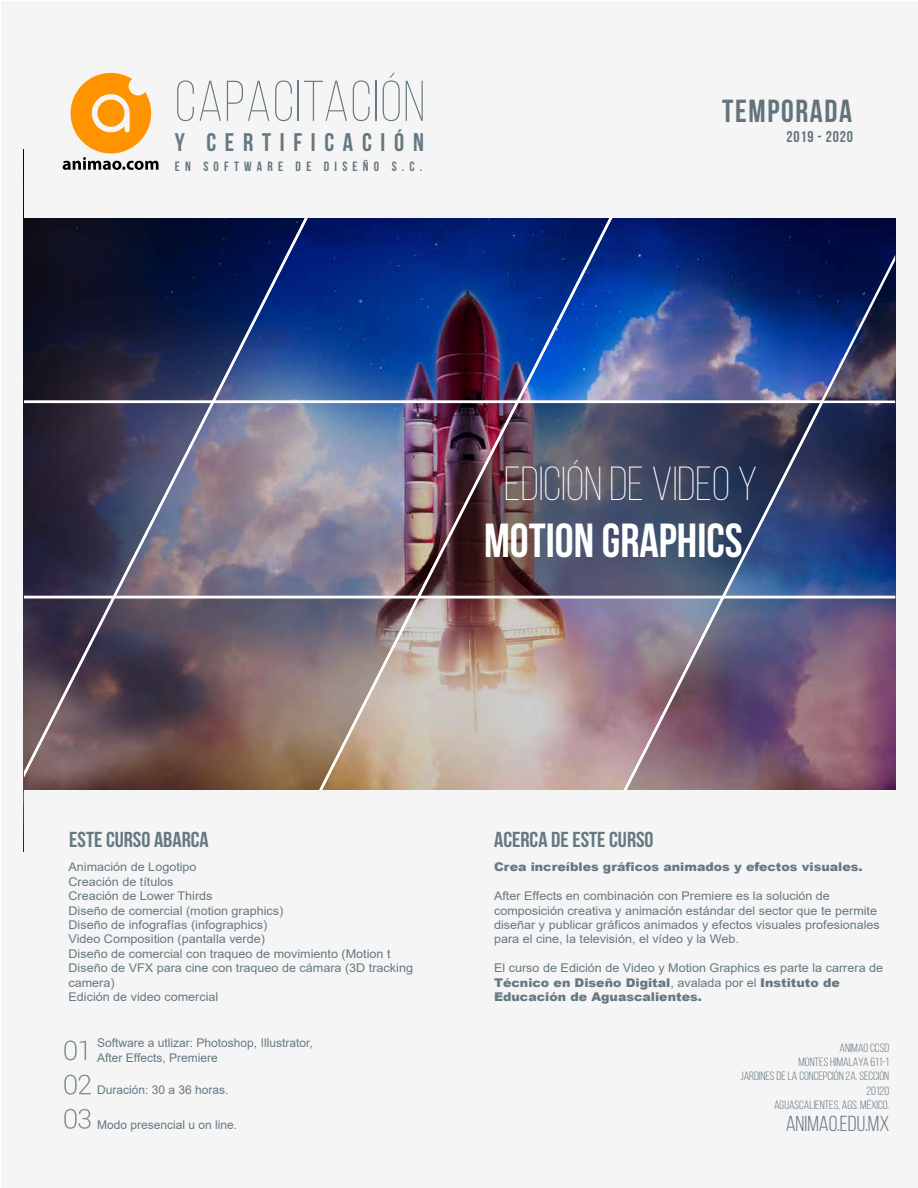
<style>
.page{position:relative;width:918px;height:1188px;background:#fff}
.page>*{position:absolute;margin:0;border:0;box-sizing:border-box;transform-origin:0 0}
.t1{font:300 57.3px "Bebas Neue";letter-spacing:.025em;color:#667882}
.t2{font:300 47.7px "Bebas Neue";color:#fff}
.t3{font:700 47.7px "Bebas Neue";color:#fff}
.t4{font:700 31.95px "Bebas Neue";letter-spacing:.05em;color:#667882}
.t5{font:700 25.5px "Bebas Neue";letter-spacing:.345em;color:#667882}
.t6{font:700 21.6px "Bebas Neue";color:#667882;scale:1.05 1}
.t7{font:21.6px "Bebas Neue";color:#667882;scale:1.05 1}
.t8{font:700 15.6px "Bebas Neue";letter-spacing:.05em;color:#667882}
.t9{font:700 13.5px "Bebas Neue";letter-spacing:.39em;color:#667882}
.t10{font:12px/14.4px "Arial";color:#667882;scale:1.05 1}
.t11{font:12px/14.4px "Arial";color:#667882}
.t12{font:12px/14.4px "Bebas Neue";color:#667882;text-align:right;scale:1.05 1}
.t13{font:900 12px "Arial";color:#667882;scale:1.05 1}
.s1{font-weight:900}
</style>
<div class="page">
<div style="left:1px;top:2px;width:917px;height:1186px;background:#f5f5f5"></div>
<svg style="left:24px;top:218px;width:187px;height:183px;background:#121731"></svg>
<img style="left:211px;top:218px;width:305px;height:183px">
<img style="left:516px;top:218px;width:205px;height:183px">
<svg style="left:520px;top:403px;width:201px;height:193px;background:#4a5068"></svg>
<img style="left:215px;top:403px;width:305px;height:193px">
<svg style="left:24px;top:403px;width:191px;height:193px;background:#4c485f"></svg>
<img style="left:721px;top:218px;width:174px;height:378px">
<svg style="left:24px;top:598px;width:294px;height:192px;background:#665256"></svg>
<svg style="left:725px;top:598px;width:170px;height:192px;background:#765977"></svg>
<img style="left:318px;top:598px;width:407px;height:192px">
<svg style="left:63px;top:73px;width:96px;height:97px"></svg>
<svg style="left:64px;top:1040px;width:22px;height:20px"></svg>
<svg style="left:64px;top:1075px;width:27px;height:20px"></svg>
<svg style="left:64px;top:1109px;width:27px;height:20px"></svg>
<h1 class="t1" style="left:175px;top:71px;width:252px">CAPACITACIÓN</h1>
<h3 class="t5" style="left:175px;top:128px;width:251px">Y CERTIFICACIÓN</h3>
<p class="t9" style="left:175px;top:159px;width:249px">EN SOFTWARE DE DISEÑO S.C.</p>
<h3 class="t4" style="left:722px;top:94px;width:131px">TEMPORADA</h3>
<h3 class="t8" style="left:787px;top:128px;width:68px">2019 - 2020</h3>
<h2 class="t2" style="left:504px;top:458px;width:255px">EDICIÓN DE VIDEO Y</h2>
<h2 class="t3" style="left:484px;top:514px;width:260px">MOTION GRAPHICS</h2>
<h3 class="t6" style="left:69px;top:828px;width:135px">ESTE CURSO ABARCA</h3>
<h3 class="t6" style="left:494px;top:828px;width:153px">ACERCA DE ESTE CURSO</h3>
<p class="t10" style="left:68px;top:860px;width:330px">Animación de Logotipo<br>Creación de títulos<br>Creación de Lower Thirds<br>Diseño de comercial (motion graphics)<br>Diseño de infografías (infographics)<br>Video Composition (pantalla verde)<br>Diseño de comercial con traqueo de movimiento (Motion t<br>Diseño de VFX para cine con traqueo de cámara (3D tracking camera)<br>Edición de video comercial</p>
<p class="t13" style="left:494px;top:858px;width:353px">Crea increíbles gráficos animados y efectos visuales.</p>
<p class="t10" style="left:494px;top:889px;width:369px">After Effects en combinación con Premiere es la solución de composición creativa y animación estándar del sector que te permite diseñar y publicar gráficos animados y efectos visuales profesionales para el cine, la televisión, el vídeo y la Web.</p>
<p class="t10" style="left:494px;top:961px;width:372px">El curso de Edición de Video y Motion Graphics es parte la carrera de<br><span class="s1">Técnico en Diseño Digital</span>, avalada por el <span class="s1">Instituto de<br>Educación de Aguascalientes.</span></p>
<p class="t11" style="left:97px;top:1036px;width:217px">Software a utlizar: Photoshop, Illustrator,<br>After Effects, Premiere</p>
<p class="t11" style="left:97px;top:1083px;width:133px">Duración: 30 a 36 horas.</p>
<p class="t11" style="left:97px;top:1117px;width:142px">Modo presencial u on line.</p>
<p class="t12" style="left:741px;top:1040px;width:143px">ANIMAO CCSD<br>MONTES HIMALAYA 611-1<br>JARDINES DE LA CONCEPCIÓN 2A. SECCIÓN<br>20120<br>AGUASCALIENTES, AGS. MÉXICO.</p>
<h3 class="t7" style="left:786px;top:1111px;width:100px">ANIMAO.EDU.MX</h3>
</div>
